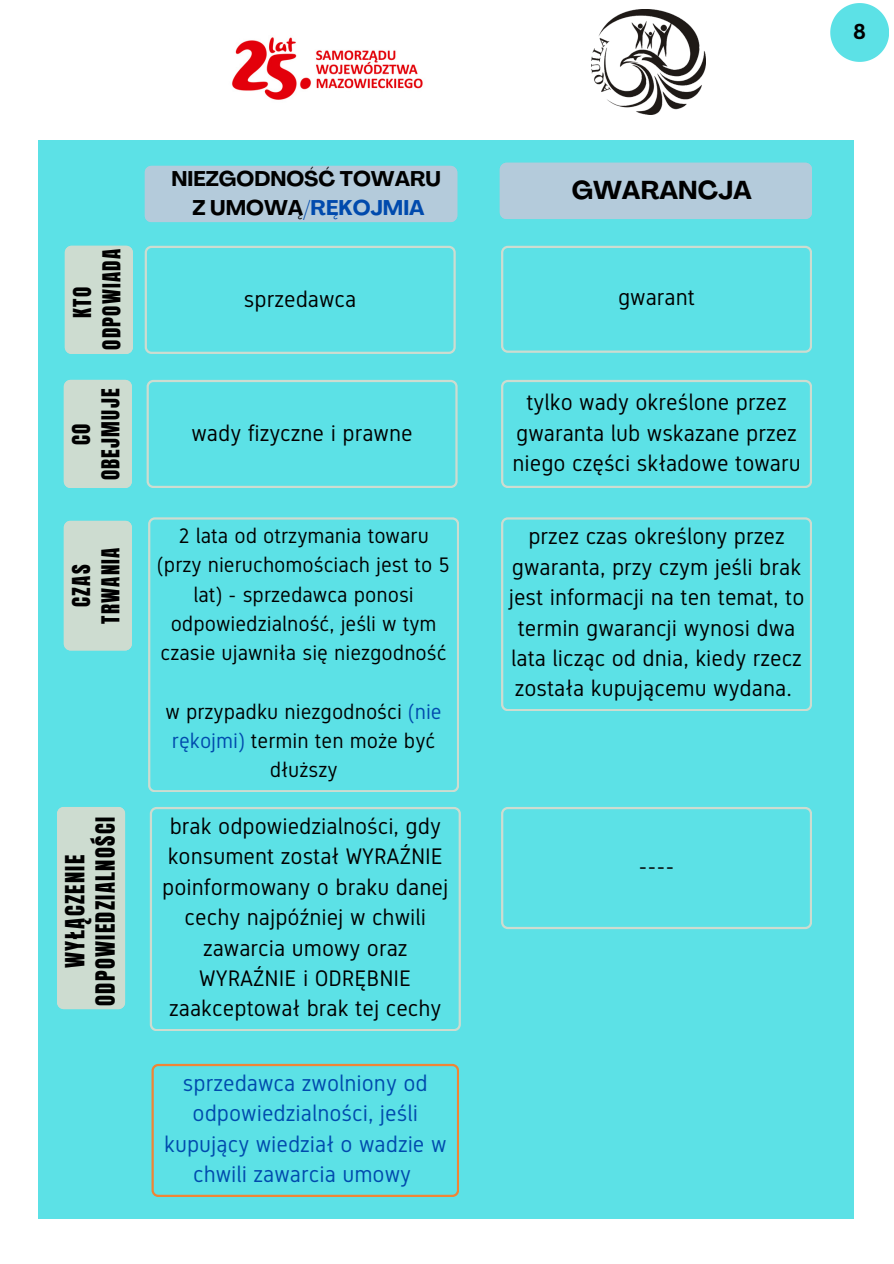
<style>
.page{position:relative;width:894px;height:1264px;background:#fff}
.page>*{position:absolute;margin:0;border:0;box-sizing:border-box;transform-origin:0 0}
.t1{font:700 25.5px "Agrandir";color:#000}
.t2{font:22.5px/30.3px "Gidole";color:#000;text-align:center}
.t3{font:22.5px/30.3px "Gidole";color:#004aad;text-align:center}
.t4{font:22.5px/30.3px "Anton";letter-spacing:.06em;color:#000;text-align:center}
.t5{font:21px/29.2px "Gidole";color:#000;text-align:center}
.t6{font:21px/29.2px "Anton";letter-spacing:.06em;color:#000;text-align:center}
.t7{font:700 21px "Agrandir";color:#000}
.t8{font:700 21px "Agrandir";color:#004aad}
.t9{font:700 21px "Canva Sans";color:#000}
.s1{color:#000}
.s2{color:#004aad}
</style>
<div class="page">
<img style="left:231px;top:37px;width:192px;height:63px">
<img style="left:591px;top:9px;width:114px;height:105px">
<div style="left:38px;top:140px;width:815px;height:1077px;background:#5ce1e6"></div>
<svg style="left:830px;top:3px;width:58px;height:59px"></svg>
<div style="left:145px;top:166px;width:312px;height:56px;background:#b4cbdb"></div>
<div style="left:499px;top:163px;width:312px;height:56px;background:#b4cbdb"></div>
<svg style="left:145px;top:246px;width:310px;height:108px"></svg>
<svg style="left:501px;top:246px;width:310px;height:107px"></svg>
<div style="left:65px;top:246px;width:67px;height:108px;background:#cddcd0"></div>
<svg style="left:146px;top:380px;width:311px;height:108px"></svg>
<svg style="left:501px;top:380px;width:310px;height:108px"></svg>
<div style="left:64px;top:380px;width:67px;height:108px;background:#cddcd0"></div>
<div style="left:64px;top:520px;width:67px;height:130px;background:#cddcd0"></div>
<svg style="left:148px;top:517px;width:310px;height:275px"></svg>
<svg style="left:501px;top:517px;width:310px;height:194px"></svg>
<div style="left:57px;top:807px;width:67px;height:202px;background:#cddcd0"></div>
<svg style="left:150px;top:807px;width:310px;height:223px"></svg>
<svg style="left:501px;top:807px;width:310px;height:122px"></svg>
<svg style="left:151px;top:1063px;width:308px;height:133px"></svg>
<p class="t6" style="left:68px;top:350px;width:103px;rotate:-90deg">KTO<br>ODPOWIADA</p>
<p class="t6" style="left:67px;top:480px;width:93px;rotate:-90deg">CO<br>OBEJMUJE</p>
<p class="t6" style="left:67px;top:624px;width:78px;rotate:-90deg">CZAS<br>TRWANIA</p>
<p class="t4" style="left:60px;top:1005px;width:191px;rotate:-90deg">WYŁĄCZENIE<br>ODPOWIEDZIALNOŚCI</p>
<p class="t7" style="left:171px;top:170px;width:271px">NIEZGODNOŚĆ TOWARU</p>
<h2 class="t8" style="left:192px;top:199px;width:234px"><span class="s1">Z UMOWĄ</span>/RĘKOJMIA</h2>
<p class="t1" style="left:571px;top:180px;width:182px">GWARANCJA</p>
<p class="t2" style="left:244px;top:284px;width:114px">sprzedawca</p>
<h3 class="t2" style="left:618px;top:282px;width:78px">gwarant</h3>
<p class="t2" style="left:191px;top:418px;width:223px">wady fizyczne i prawne</p>
<p class="t5" style="left:157px;top:521px;width:294px">2 lata od otrzymania towaru (przy nieruchomościach jest to 5 lat) - sprzedawca ponosi odpowiedzialność, jeśli w tym czasie ujawniła się niezgodność</p>
<h3 class="t5" style="left:165px;top:697px;width:278px">w przypadku niezgodności <span class="s2">(nie rękojmi)</span> termin ten może być dłuższy</h3>
<p class="t2" style="left:162px;top:811px;width:287px">brak odpowiedzialności, gdy konsument został WYRAŹNIE poinformowany o braku danej cechy najpóźniej w chwili zawarcia umowy oraz<br>WYRAŹNIE i ODRĘBNIE zaakceptował brak tej cechy</p>
<p class="t3" style="left:164px;top:1068px;width:284px">sprzedawca zwolniony od odpowiedzialności, jeśli kupujący wiedział o wadzie w chwili zawarcia umowy</p>
<h3 class="t2" style="left:512px;top:387px;width:290px">tylko wady określone przez gwaranta lub wskazane przez niego części składowe towaru</h3>
<p class="t2" style="left:508px;top:521px;width:297px">przez czas określony przez gwaranta, przy czym jeśli brak jest informacji na ten temat, to termin gwarancji wynosi dwa lata licząc od dnia, kiedy rzecz została kupującemu wydana.</p>
<h3 class="t2" style="left:638px;top:851px;width:38px">----</h3>
<p class="t9" style="left:853px;top:17px;width:14px">8</p>
</div>
